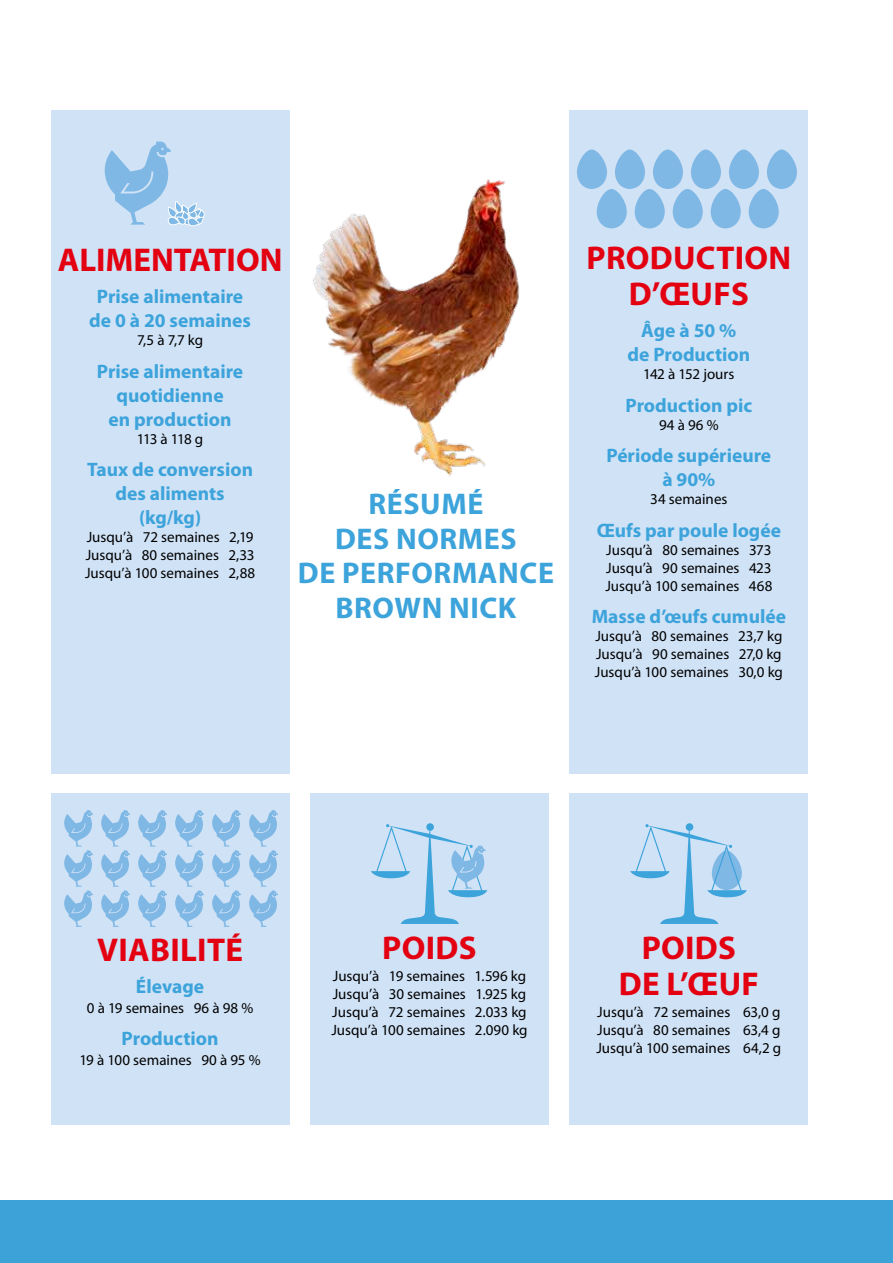
<style>
.page{position:relative;width:893px;height:1263px;background:#fff}
.page>*{position:absolute;margin:0;border:0;box-sizing:border-box;transform-origin:0 0}
.t1{font:700 33px/36px "Myriad Pro";letter-spacing:.01em;color:#e30011;text-align:center}
.t2{font:700 30px/34.5px "Myriad Pro";letter-spacing:.02em;color:#3ca3db;text-align:center}
.t3{font:700 19.5px/24px "Myriad Pro";color:#3ca3db;text-align:center}
.t4{font:15px/18px "Myriad Pro";color:#000;text-align:justify}
</style>
<div class="page">
<div style="left:570px;top:111px;width:238px;height:663px;background:#d0e2f6"></div>
<svg style="left:577px;top:149px;width:220px;height:79px"></svg>
<div style="left:51px;top:111px;width:238px;height:663px;background:#d0e2f6"></div>
<div style="left:51px;top:793px;width:238px;height:332px;background:#d0e2f6"></div>
<div style="left:310px;top:793px;width:239px;height:332px;background:#d0e2f6"></div>
<div style="left:570px;top:793px;width:238px;height:332px;background:#d0e2f6"></div>
<svg style="left:630px;top:823px;width:117px;height:101px"></svg>
<svg style="left:105px;top:142px;width:100px;height:85px"></svg>
<img style="left:313px;top:179px;width:207px;height:298px">
<svg style="left:64px;top:810px;width:29px;height:117px"></svg>
<svg style="left:101px;top:810px;width:29px;height:117px"></svg>
<svg style="left:138px;top:810px;width:29px;height:117px"></svg>
<svg style="left:175px;top:810px;width:29px;height:117px"></svg>
<svg style="left:212px;top:810px;width:29px;height:117px"></svg>
<svg style="left:249px;top:810px;width:29px;height:117px"></svg>
<svg style="left:371px;top:823px;width:116px;height:101px"></svg>
<div style="left:0;top:1201px;width:893px;height:62px;background:#3ca2d7"></div>
<p class="t1" style="left:58px;top:242px;width:226px">ALIMENTATION</p>
<p class="t3" style="left:89px;top:285px;width:163px">Prise alimentaire de 0 à 20 semaines</p>
<p class="t4" style="left:137px;top:331px;width:68px">7,5 à 7,7 kg</p>
<p class="t3" style="left:97px;top:360px;width:148px">Prise alimentaire quotidienne<br>en production</p>
<p class="t4" style="left:137px;top:430px;width:68px">113 à 118 g</p>
<p class="t3" style="left:87px;top:458px;width:168px">Taux de conversion des aliments (kg/kg)</p>
<p class="t4" style="left:85px;top:528px;width:172px">Jusqu’à 72 semaines 2,19<br>Jusqu’à 80 semaines 2,33<br>Jusqu’à 100 semaines 2,88</p>
<p class="t2" style="left:298px;top:487px;width:258px">RÉSUMÉ<br>DES NORMES<br>DE PERFORMANCE<br>BROWN NICK</p>
<p class="t1" style="left:586px;top:240px;width:206px">PRODUCTION<br>D’ŒUFS</p>
<p class="t3" style="left:627px;top:319px;width:124px">Âge à 50 %<br>de Production</p>
<p class="t4" style="left:643px;top:365px;width:93px">142 à 152 jours</p>
<p class="t3" style="left:625px;top:393px;width:128px">Production pic</p>
<p class="t4" style="left:659px;top:415px;width:61px">94 à 96 %</p>
<p class="t3" style="left:606px;top:444px;width:166px">Période supérieure à 90%</p>
<p class="t4" style="left:650px;top:490px;width:79px">34 semaines</p>
<p class="t3" style="left:597px;top:518px;width:186px">Œufs par poule logée</p>
<p class="t4" style="left:605px;top:540px;width:169px">Jusqu’à 80 semaines 373<br>Jusqu’à 90 semaines 423<br>Jusqu’à 100 semaines 468</p>
<p class="t3" style="left:592px;top:605px;width:196px">Masse d’œufs cumulée</p>
<p class="t4" style="left:595px;top:627px;width:190px">Jusqu’à 80 semaines 23,7 kg Jusqu’à 90 semaines 27,0 kg Jusqu’à 100 semaines 30,0 kg</p>
<p class="t1" style="left:97px;top:932px;width:147px">VIABILITÉ</p>
<p class="t3" style="left:136px;top:975px;width:70px">Élevage</p>
<p class="t4" style="left:87px;top:999px;width:168px">0 à 19 semaines 96 à 98 %</p>
<p class="t3" style="left:122px;top:1027px;width:98px">Production</p>
<p class="t4" style="left:79px;top:1051px;width:183px">19 à 100 semaines 90 à 95 %</p>
<p class="t1" style="left:382px;top:930px;width:96px">POIDS</p>
<p class="t4" style="left:331px;top:967px;width:198px">Jusqu’à 19 semaines 1.596 kg Jusqu’à 30 semaines 1.925 kg Jusqu’à 72 semaines 2.033 kg Jusqu’à 100 semaines 2.090 kg</p>
<p class="t1" style="left:619px;top:930px;width:142px">POIDS<br>DE L’ŒUF</p>
<p class="t4" style="left:596px;top:1003px;width:186px">Jusqu’à 72 semaines 63,0 g Jusqu’à 80 semaines 63,4 g Jusqu’à 100 semaines 64,2 g</p>
</div>
